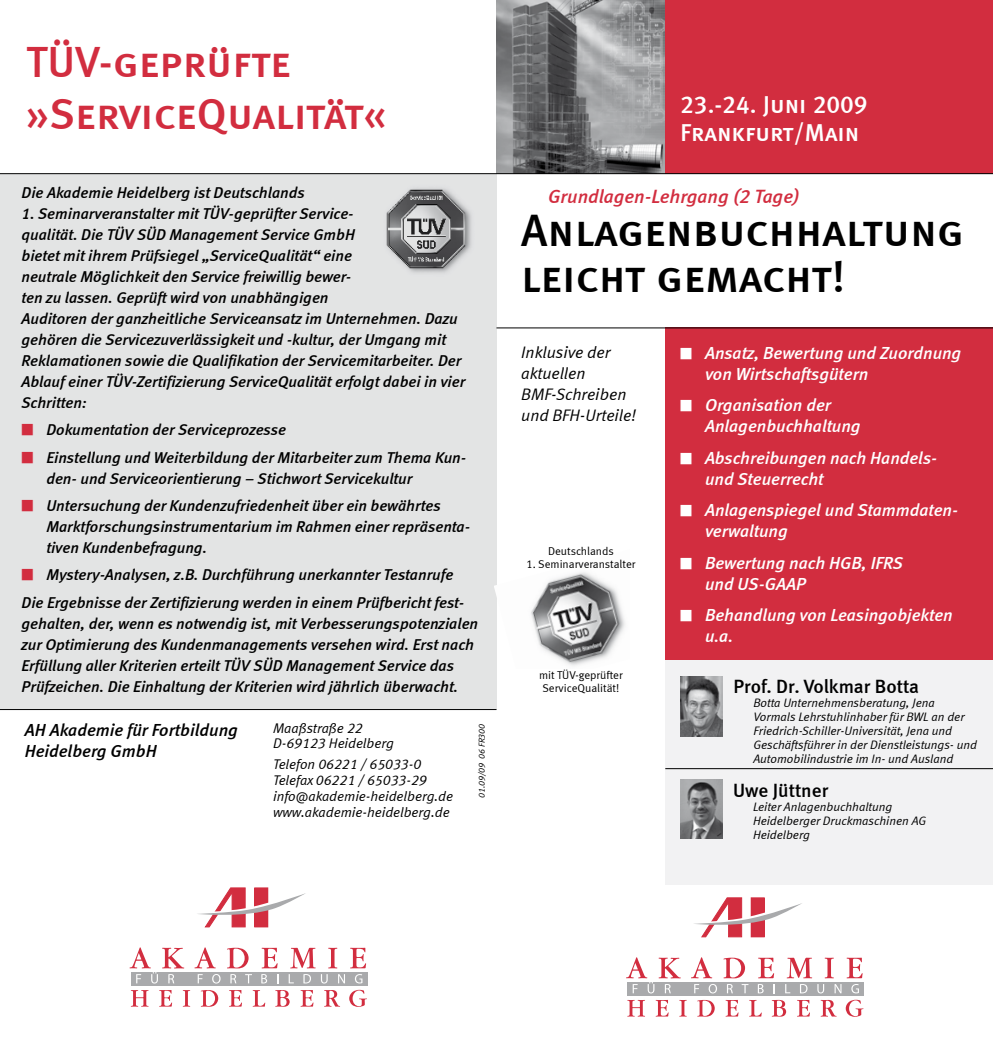
<style>
.page{position:relative;width:993px;height:1042px;background:#fff}
.page>*{position:absolute;margin:0;border:0;box-sizing:border-box;transform-origin:0 0}
.t1{font:45.5px/45.5px "Meta Medium LF Caps";letter-spacing:-.005em;color:#000}
.t2{font:43.75px/52.5px "Meta Medium LF Caps";color:#d22d3f}
.t3{font:24.5px/27.1px "Meta Medium LF Caps";color:#fff}
.t4{font:19.25px "Meta Medium LF";color:#000}
.t5{font:italic 19.25px "Meta Medium LF";color:#d22d3f}
.t6{font:italic 17.5px/21px "Meta Medium LF";color:#fff}
.t7{font:italic 17.5px/21px "Meta Medium LF";color:#000}
.t8{font:italic 16.62px/21px "Meta Normal LF";color:#000}
.t9{font:italic 15.75px/21px "Meta Medium LF";color:#000}
.t10{font:italic 14px/15.8px "Meta Normal LF";color:#000}
.t11{font:italic 12.25px/14px "Meta Normal LF";color:#000}
.t12{font:11.38px/13.1px "Meta Normal LF";color:#000}
.t13{font:italic 8.75px "Meta Normal LF";color:#000}
.s1{color:#d22d3f}
</style>
<div class="page">
<img style="left:496px;top:0;width:169px;height:173px">
<div style="left:665px;top:0;width:327px;height:174px;background:#d22d3f"></div>
<div style="left:0;top:174px;width:496px;height:535px;background:#e3e4e4"></div>
<svg style="left:198px;top:888px;width:108px;height:39px"></svg>
<svg style="left:131px;top:990px;width:17px;height:16px"></svg>
<svg style="left:159px;top:990px;width:13px;height:16px"></svg>
<svg style="left:183px;top:990px;width:7px;height:16px"></svg>
<svg style="left:201px;top:990px;width:17px;height:16px"></svg>
<svg style="left:229px;top:990px;width:13px;height:16px"></svg>
<svg style="left:252px;top:990px;width:13px;height:16px"></svg>
<svg style="left:275px;top:990px;width:14px;height:16px"></svg>
<svg style="left:300px;top:990px;width:13px;height:16px"></svg>
<svg style="left:324px;top:990px;width:16px;height:16px"></svg>
<svg style="left:349px;top:990px;width:18px;height:17px"></svg>
<svg style="left:194px;top:947px;width:22px;height:21px"></svg>
<svg style="left:227px;top:948px;width:21px;height:20px"></svg>
<svg style="left:261px;top:948px;width:16px;height:20px"></svg>
<svg style="left:290px;top:948px;width:25px;height:20px"></svg>
<svg style="left:328px;top:948px;width:9px;height:20px"></svg>
<svg style="left:350px;top:948px;width:16px;height:20px"></svg>
<div style="left:131px;top:972px;width:236px;height:13px;background:#a9aaac"></div>
<svg style="left:129px;top:947px;width:55px;height:36px"></svg>
<svg style="left:198px;top:974px;width:4px;height:9px"></svg>
<svg style="left:212px;top:974px;width:8px;height:9px"></svg>
<svg style="left:230px;top:974px;width:6px;height:9px"></svg>
<svg style="left:245px;top:974px;width:7px;height:9px"></svg>
<svg style="left:261px;top:974px;width:6px;height:9px"></svg>
<svg style="left:288px;top:974px;width:6px;height:9px"></svg>
<svg style="left:303px;top:974px;width:8px;height:9px"></svg>
<svg style="left:321px;top:974px;width:6px;height:9px"></svg>
<svg style="left:338px;top:974px;width:7px;height:9px"></svg>
<svg style="left:355px;top:974px;width:7px;height:9px"></svg>
<svg style="left:694px;top:897px;width:108px;height:40px"></svg>
<svg style="left:627px;top:1000px;width:18px;height:16px"></svg>
<svg style="left:655px;top:1000px;width:13px;height:16px"></svg>
<svg style="left:679px;top:1000px;width:7px;height:16px"></svg>
<svg style="left:697px;top:1000px;width:17px;height:16px"></svg>
<svg style="left:725px;top:1000px;width:13px;height:16px"></svg>
<svg style="left:749px;top:1000px;width:12px;height:16px"></svg>
<svg style="left:771px;top:1000px;width:14px;height:16px"></svg>
<svg style="left:797px;top:1000px;width:12px;height:16px"></svg>
<svg style="left:820px;top:1000px;width:16px;height:16px"></svg>
<svg style="left:845px;top:1000px;width:18px;height:17px"></svg>
<svg style="left:691px;top:957px;width:21px;height:21px"></svg>
<svg style="left:723px;top:957px;width:21px;height:21px"></svg>
<svg style="left:758px;top:957px;width:15px;height:21px"></svg>
<svg style="left:786px;top:957px;width:25px;height:21px"></svg>
<svg style="left:824px;top:957px;width:9px;height:21px"></svg>
<svg style="left:846px;top:957px;width:16px;height:21px"></svg>
<div style="left:627px;top:981px;width:236px;height:14px;background:#a9aaac"></div>
<svg style="left:626px;top:957px;width:54px;height:36px"></svg>
<svg style="left:694px;top:984px;width:5px;height:9px"></svg>
<svg style="left:708px;top:984px;width:8px;height:9px"></svg>
<svg style="left:727px;top:984px;width:5px;height:9px"></svg>
<svg style="left:741px;top:984px;width:7px;height:9px"></svg>
<svg style="left:757px;top:984px;width:6px;height:9px"></svg>
<svg style="left:785px;top:984px;width:5px;height:9px"></svg>
<svg style="left:800px;top:984px;width:7px;height:9px"></svg>
<svg style="left:817px;top:984px;width:6px;height:9px"></svg>
<svg style="left:834px;top:984px;width:7px;height:9px"></svg>
<svg style="left:851px;top:984px;width:7px;height:9px"></svg>
<hr style="left:0;top:709px;width:496px;height:1px;background:#000">
<div style="left:665px;top:327px;width:327px;height:333px;background:#d22d3f"></div>
<hr style="left:496px;top:327px;width:496px;height:1px;background:#000">
<div style="left:665px;top:660px;width:327px;height:224px;background:#f2f2f3"></div>
<hr style="left:665px;top:768px;width:327px;height:1px;background:#000">
<img style="left:680px;top:676px;width:42px;height:60px">
<img style="left:386px;top:188px;width:85px;height:85px">
<img style="left:494px;top:549px;width:131px;height:119px">
<hr style="left:0;top:173px;width:992px;height:1px;background:#000">
<hr style="left:0;top:871px;width:1px;height:171px;background:#b5b6b8">
<img style="left:680px;top:779px;width:42px;height:59px">
<h2 class="t2" style="left:26px;top:35px;width:361px">TÜV-geprüfte »ServiceQualität«</h2>
<p class="t9" style="left:21px;top:182px;width:285px">Die Akademie Heidelberg ist Deutschlands</p>
<p class="t9" style="left:21px;top:203px;width:445px">1. Seminarveranstalter mit TÜV-geprüfter Service-<br>qualität. Die TÜV SÜD Management Service GmbH<br>bietet mit ihrem Prüfsiegel „ServiceQualität“ eine<br>neutrale Möglichkeit den Service freiwillig bewer-<br>ten zu lassen. Geprüft wird von unabhängigen<br>Auditoren der ganzheitliche Serviceansatz im Unternehmen. Dazu gehören die Servicezuverlässigkeit und -kultur, der Umgang mit Reklamationen sowie die Qualifikation der Servicemitarbeiter. Der Ablauf einer TÜV-Zertifizierung ServiceQualität erfolgt dabei in vier Schritten:</p>
<p class="t9" style="left:21px;top:419px;width:266px"><span class="s1">■</span> Dokumentation der Serviceprozesse</p>
<p class="t9" style="left:46px;top:446px;width:421px;text-indent:-25px"><span class="s1">■</span> Einstellung und Weiterbildung der Mitarbeiter zum Thema Kun&shy;den- und Serviceorientierung − Stichwort Servicekultur</p>
<p class="t9" style="left:46px;top:494px;width:425px;text-indent:-25px"><span class="s1">■</span> Untersuchung der Kundenzufriedenheit über ein bewährtes<br>Marktforschungsinstrumentarium im Rahmen einer repräsenta&shy;tiven Kundenbefragung.</p>
<p class="t9" style="left:21px;top:560px;width:444px;line-height:28px"><span class="s1">■</span> Mystery-Analysen, z.B. Durchführung unerkannter Testanrufe<br>Die Ergebnisse der Zertifizierung werden in einem Prüfbericht fest-</p>
<p class="t9" style="left:21px;top:613px;width:458px">gehalten, der, wenn es notwendig ist, mit Verbesserungspotenzialen zur Optimierung des Kundenmanagements versehen wird. Erst nach Erfüllung aller Kriterien erteilt TÜV SÜD Management Service das Prüfzeichen. Die Einhaltung der Kriterien wird jährlich überwacht.</p>
<p class="t7" style="left:25px;top:719px;width:214px">AH Akademie für Fortbildung<br>Heidelberg GmbH</p>
<p class="t10" style="left:273px;top:719px;width:122px">Maaßstraße 22<br>D-69123 Heidelberg</p>
<p class="t10" style="left:273px;top:756px;width:181px">Telefon 06221 / 65033-0<br>Telefax 06221 / 65033-29 info@akademie-heidelberg.de www.akademie-heidelberg.de</p>
<p class="t13" style="left:476px;top:798px;width:76px;rotate:-90deg">01.09/09 06 FR300</p>
<h3 class="t3" style="left:680px;top:91px;width:189px">23.-24. Juni 2009<br>Frankfurt/Main</h3>
<p class="t5" style="left:548px;top:185px;width:253px">Grundlagen-Lehrgang (2 Tage)</p>
<h1 class="t1" style="left:521px;top:207px;width:444px">Anlagenbuchhaltung leicht gemacht!</h1>
<p class="t8" style="left:521px;top:341px;width:116px">Inklusive der aktuellen<br>BMF-Schreiben und BFH-Urteile!</p>
<p class="t12" style="left:548px;top:544px;width:67px">Deutschlands</p>
<p class="t12" style="left:526px;top:557px;width:110px">1. Seminarveranstalter</p>
<p class="t12" style="left:539px;top:668px;width:85px">mit TÜV-geprüfter<br>ServiceQualität!</p>
<p class="t6" style="left:704px;top:342px;width:258px;text-indent:-25px">■ Ansatz, Bewertung und Zuordnung von Wirtschaftsgütern</p>
<p class="t6" style="left:704px;top:394px;width:157px;text-indent:-25px">■ Organisation der<br>Anlagenbuchhaltung</p>
<p class="t6" style="left:704px;top:447px;width:233px;text-indent:-25px">■ Abschreibungen nach Handels&shy;und Steuerrecht</p>
<p class="t6" style="left:704px;top:499px;width:254px;text-indent:-25px">■ Anlagenspiegel und Stammdaten&shy;verwaltung</p>
<p class="t6" style="left:704px;top:552px;width:199px;text-indent:-25px">■ Bewertung nach HGB, IFRS und US-GAAP</p>
<p class="t6" style="left:704px;top:604px;width:249px;text-indent:-25px">■ Behandlung von Leasingobjekten u.a.</p>
<p class="t4" style="left:733px;top:675px;width:187px">Prof. Dr. Volkmar Botta</p>
<p class="t11" style="left:753px;top:695px;width:225px">Botta Unternehmensberatung, Jena Vormals Lehrstuhlinhaber für BWL an der Friedrich-Schiller-Universität, Jena und Geschäftsführer in der Dienstleistungs- und Automobilindustrie im In- und Ausland</p>
<p class="t4" style="left:733px;top:779px;width:97px">Uwe Jüttner</p>
<p class="t11" style="left:752px;top:799px;width:174px">Leiter Anlagenbuchhaltung<br>Heidelberger Druckmaschinen AG<br>Heidelberg</p>
</div>
